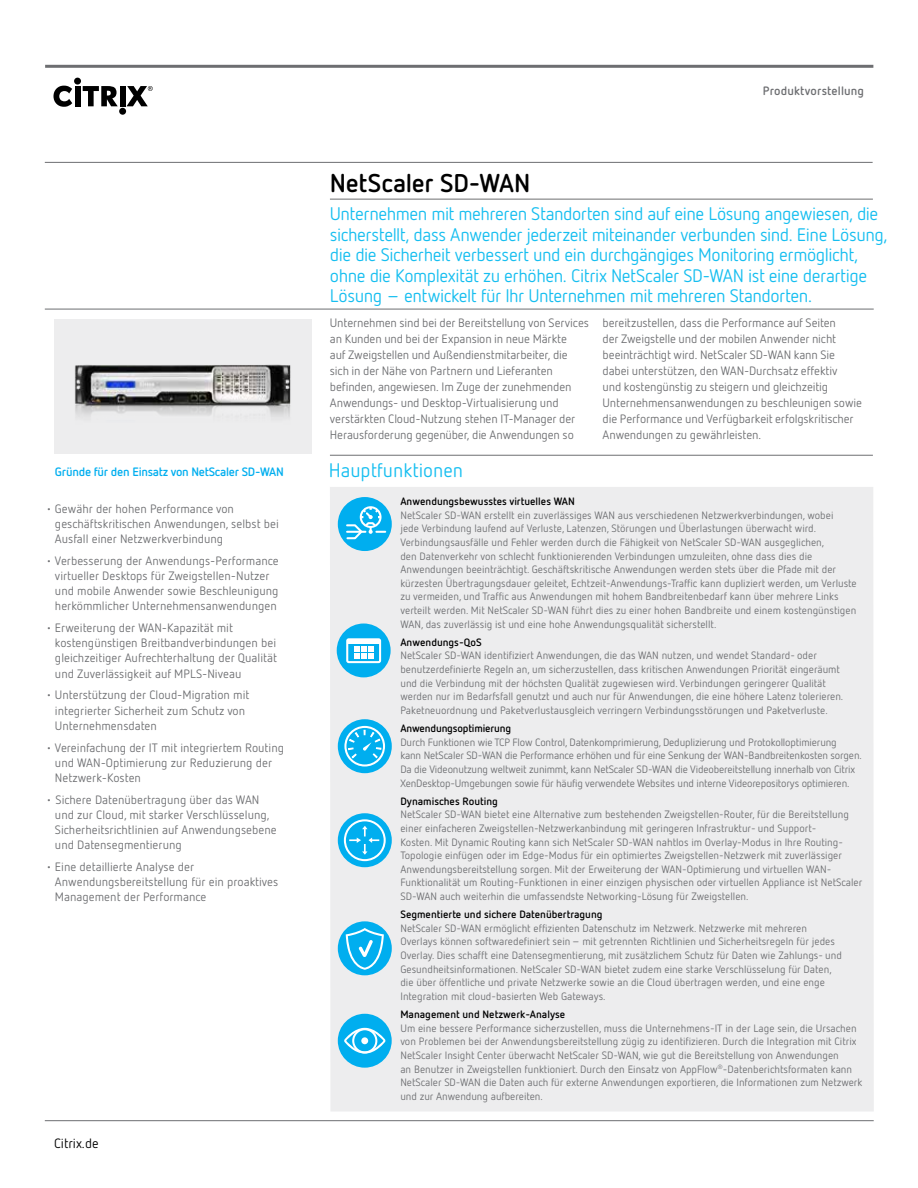
<style>
.page{position:relative;width:918px;height:1188px;background:#fff}
.page>*{position:absolute;margin:0;border:0;box-sizing:border-box;transform-origin:0 0}
.t1{font:700 25.65px "Netto OT";letter-spacing:-.01em;color:#000}
.t2{font:19.5px "Netto OT";color:#15bef0}
.t3{font:18.15px/20.4px "Netto OT";letter-spacing:-.025em;color:#15bef0}
.t4{font:13.5px "Netto OT";color:#000}
.t5{font:12.15px/15.1px "Netto OT";color:#6d6e71}
.t6{font:700 12.15px "Netto OT";letter-spacing:-.02em;color:#00aeef}
.t7{font:700 12.15px "Netto OT";letter-spacing:.01em;color:#6d6e71}
.t8{font:10.65px/13.6px "Netto OT";color:#6d6e71}
.t9{font:700 10.65px "Netto OT";color:#000}
</style>
<div class="page">
<hr style="left:45px;top:65px;width:828px;height:3px;background:#6d6e71">
<div style="left:74px;top:78px;width:7px;height:7px;background:#000;border-radius:50%"></div>
<div style="left:75px;top:86px;width:5px;height:20px;background:#000"></div>
<div style="left:119px;top:108px;width:7px;height:7px;background:#000;border-radius:50%"></div>
<div style="left:120px;top:86px;width:5px;height:20px;background:#000"></div>
<svg style="left:53px;top:86px;width:19px;height:21px"></svg>
<svg style="left:83px;top:86px;width:35px;height:20px"></svg>
<svg style="left:127px;top:86px;width:26px;height:20px"></svg>
<hr style="left:45px;top:1120px;width:829px;height:1px;background:#6d6e71">
<hr style="left:330px;top:455px;width:543px;height:1px;background:#6d6e71">
<hr style="left:45px;top:162px;width:828px;height:1px;background:#6d6e71">
<hr style="left:330px;top:199px;width:543px;height:1px;background:#6d6e71">
<hr style="left:45px;top:309px;width:829px;height:1px;background:#6d6e71">
<div style="left:330px;top:487px;width:544px;height:624px;background:#ededee"></div>
<div style="left:338px;top:497px;width:54px;height:54px;background:#00aeef;border-radius:50%"></div>
<div style="left:360px;top:506px;width:22px;height:22px;border:2px solid #fff;border-radius:50%"></div>
<svg style="left:346px;top:507px;width:39px;height:33px"></svg>
<div style="left:337px;top:624px;width:54px;height:53px;background:#00aeef;border-radius:50%"></div>
<div style="left:346px;top:638px;width:35px;height:25px;border:2px solid #fff;border-radius:2px"></div>
<hr style="left:348px;top:639px;width:32px;height:4px;background:#fff">
<svg style="left:354px;top:646px;width:19px;height:12px"></svg>
<svg style="left:338px;top:719px;width:54px;height:54px"></svg>
<svg style="left:348px;top:730px;width:34px;height:29px"></svg>
<div style="left:344px;top:726px;width:41px;height:41px;border:2px solid #fff;border-radius:50%"></div>
<div style="left:338px;top:813px;width:54px;height:54px;background:#00aeef;border-radius:50%"></div>
<svg style="left:344px;top:819px;width:42px;height:42px"></svg>
<div style="left:338px;top:921px;width:54px;height:54px;background:#00aeef;border-radius:50%"></div>
<svg style="left:346px;top:928px;width:38px;height:42px"></svg>
<div style="left:338px;top:1014px;width:54px;height:54px;background:#00aeef;border-radius:50%"></div>
<svg style="left:344px;top:1028px;width:42px;height:26px"></svg>
<div style="left:361px;top:1037px;width:7px;height:7px;background:#fff;border-radius:50%"></div>
<div style="left:54px;top:319px;width:258px;height:135px;background:#ededee"></div>
<img style="left:75px;top:364px;width:216px;height:53px">
<p class="t6" style="left:55px;top:464px;width:230px">Gründe für den Einsatz von NetScaler SD-WAN</p>
<p class="t5" style="left:55px;top:500px;width:225px;text-indent:-9px">• Gewähr der hohen Performance von geschäftskritischen Anwendungen, selbst bei<br>Ausfall einer Netzwerkverbindung</p>
<p class="t5" style="left:55px;top:553px;width:225px;text-indent:-9px">• Verbesserung der Anwendungs-Performance virtueller Desktops für Zweigstellen-Nutzer und mobile Anwender sowie Beschleunigung herkömmlicher Unternehmensanwendungen</p>
<p class="t5" style="left:55px;top:620px;width:224px;text-indent:-9px">• Erweiterung der WAN-Kapazität mit kostengünstigen Breitbandverbindungen bei gleichzeitiger Aufrechterhaltung der Qualität und Zuverlässigkeit auf MPLS-Niveau</p>
<p class="t5" style="left:55px;top:687px;width:196px;text-indent:-9px">• Unterstützung der Cloud-Migration mit integrierter Sicherheit zum Schutz von<br>Unternehmensdaten</p>
<p class="t5" style="left:55px;top:740px;width:231px;text-indent:-9px">• Vereinfachung der IT mit integriertem Routing und WAN-Optimierung zur Reduzierung der<br>Netzwerk-Kosten</p>
<p class="t5" style="left:55px;top:792px;width:223px;text-indent:-9px">• Sichere Datenübertragung über das WAN und zur Cloud, mit starker Verschlüsselung, Sicherheitsrichtlinien auf Anwendungsebene und Datensegmentierung</p>
<p class="t5" style="left:55px;top:859px;width:225px;text-indent:-9px">• Eine detaillierte Analyse der<br>Anwendungsbereitstellung für ein proaktives<br>Management der Performance</p>
<p class="t4" style="left:54px;top:1135px;width:46px">Citrix.de</p>
<h1 class="t1" style="left:330px;top:167px;width:202px">NetScaler SD-WAN</h1>
<p class="t7" style="left:763px;top:83px;width:103px">Produktvorstellung</p>
<p class="t3" style="left:330px;top:203px;width:559px">Unternehmen mit mehreren Standorten sind auf eine Lösung angewiesen, die sicherstellt, dass Anwender jederzeit miteinander verbunden sind. Eine Lösung, die die Sicherheit verbessert und ein durchgängiges Monitoring ermöglicht, ohne die Komplexität zu erhöhen. Citrix NetScaler SD-WAN ist eine derartige Lösung – entwickelt für Ihr Unternehmen mit mehreren Standorten.</p>
<p class="t5" style="left:330px;top:315px;width:261px;line-height:15.9px">Unternehmen sind bei der Bereitstellung von Services an Kunden und bei der Expansion in neue Märkte<br>auf Zweigstellen und Außendienstmitarbeiter, die sich in der Nähe von Partnern und Lieferanten befinden, angewiesen. Im Zuge der zunehmenden Anwendungs- und Desktop-Virtualisierung und verstärkten Cloud-Nutzung stehen IT-Manager der Herausforderung gegenüber, die Anwendungen so</p>
<p class="t5" style="left:603px;top:315px;width:261px;line-height:15.9px">bereitzustellen, dass die Performance auf Seiten<br>der Zweigstelle und der mobilen Anwender nicht beeinträchtigt wird. NetScaler SD-WAN kann Sie dabei unterstützen, den WAN-Durchsatz effektiv<br>und kostengünstig zu steigern und gleichzeitig Unternehmensanwendungen zu beschleunigen sowie die Performance und Verfügbarkeit erfolgskritischer Anwendungen zu gewährleisten.</p>
<h2 class="t2" style="left:329px;top:458px;width:136px">Hauptfunktionen</h2>
<p class="t9" style="left:400px;top:495px;width:176px">Anwendungsbewusstes virtuelles WAN</p>
<p class="t8" style="left:400px;top:508px;width:458px">NetScaler SD-WAN erstellt ein zuverlässiges WAN aus verschiedenen Netzwerkverbindungen, wobei<br>jede Verbindung laufend auf Verluste, Latenzen, Störungen und Überlastungen überwacht wird.<br>Verbindungsausfälle und Fehler werden durch die Fähigkeit von NetScaler SD-WAN ausgeglichen,<br>den Datenverkehr von schlecht funktionierenden Verbindungen umzuleiten, ohne dass dies die Anwendungen beeinträchtigt. Geschäftskritische Anwendungen werden stets über die Pfade mit der kürzesten Übertragungsdauer geleitet, Echtzeit-Anwendungs-Traffic kann dupliziert werden, um Verluste zu vermeiden, und Traffic aus Anwendungen mit hohem Bandbreitenbedarf kann über mehrere Links verteilt werden. Mit NetScaler SD-WAN führt dies zu einer hohen Bandbreite und einem kostengünstigen WAN, das zuverlässig ist und eine hohe Anwendungsqualität sicherstellt.</p>
<p class="t9" style="left:400px;top:635px;width:83px">Anwendungs-QoS</p>
<p class="t8" style="left:400px;top:649px;width:444px">NetScaler SD-WAN identifiziert Anwendungen, die das WAN nutzen, und wendet Standard- oder benutzerdefinierte Regeln an, um sicherzustellen, dass kritischen Anwendungen Priorität eingeräumt und die Verbindung mit der höchsten Qualität zugewiesen wird. Verbindungen geringerer Qualität werden nur im Bedarfsfall genutzt und auch nur für Anwendungen, die eine höhere Latenz tolerieren.<br>Paketneuordnung und Paketverlustausgleich verringern Verbindungsstörungen und Paketverluste.</p>
<p class="t9" style="left:400px;top:722px;width:112px">Anwendungsoptimierung</p>
<p class="t8" style="left:400px;top:735px;width:463px">Durch Funktionen wie TCP Flow Control, Datenkomprimierung, Deduplizierung und Protokolloptimierung<br>kann NetScaler SD-WAN die Performance erhöhen und für eine Senkung der WAN-Bandbreitenkosten sorgen.<br>Da die Videonutzung weltweit zunimmt, kann NetScaler SD-WAN die Videobereitstellung innerhalb von Citrix XenDesktop-Umgebungen sowie für häufig verwendete Websites und interne Videorepositorys optimieren.</p>
<p class="t9" style="left:400px;top:794px;width:99px">Dynamisches Routing</p>
<p class="t8" style="left:400px;top:807px;width:463px">NetScaler SD-WAN bietet eine Alternative zum bestehenden Zweigstellen-Router, für die Bereitstellung einer einfacheren Zweigstellen-Netzwerkanbindung mit geringeren Infrastruktur- und Support-<br>Kosten. Mit Dynamic Routing kann sich NetScaler SD-WAN nahtlos im Overlay-Modus in Ihre Routing-Topologie einfügen oder im Edge-Modus für ein optimiertes Zweigstellen-Netzwerk mit zuverlässiger Anwendungsbereitstellung sorgen. Mit der Erweiterung der WAN-Optimierung und virtuellen WAN-Funktionalität um Routing-Funktionen in einer einzigen physischen oder virtuellen Appliance ist NetScaler SD-WAN auch weiterhin die umfassendste Networking-Lösung für Zweigstellen.</p>
<p class="t9" style="left:400px;top:908px;width:204px">Segmentierte und sichere Datenübertragung</p>
<p class="t8" style="left:400px;top:921px;width:443px">NetScaler SD-WAN ermöglicht effizienten Datenschutz im Netzwerk. Netzwerke mit mehreren Overlays können softwaredefiniert sein – mit getrennten Richtlinien und Sicherheitsregeln für jedes Overlay. Dies schafft eine Datensegmentierung, mit zusätzlichem Schutz für Daten wie Zahlungs- und Gesundheitsinformationen. NetScaler SD-WAN bietet zudem eine starke Verschlüsselung für Daten, die über öffentliche und private Netzwerke sowie an die Cloud übertragen werden, und eine enge Integration mit cloud-basierten Web Gateways.</p>
<p class="t9" style="left:400px;top:1008px;width:166px">Management und Netzwerk-Analyse</p>
<p class="t8" style="left:400px;top:1021px;width:463px">Um eine bessere Performance sicherzustellen, muss die Unternehmens-IT in der Lage sein, die Ursachen von Problemen bei der Anwendungsbereitstellung zügig zu identifizieren. Durch die Integration mit Citrix NetScaler Insight Center überwacht NetScaler SD-WAN, wie gut die Bereitstellung von Anwendungen<br>an Benutzer in Zweigstellen funktioniert. Durch den Einsatz von AppFlow<sup>®</sup>-Datenberichtsformaten kann NetScaler SD-WAN die Daten auch für externe Anwendungen exportieren, die Informationen zum Netzwerk und zur Anwendung aufbereiten.</p>
</div>
